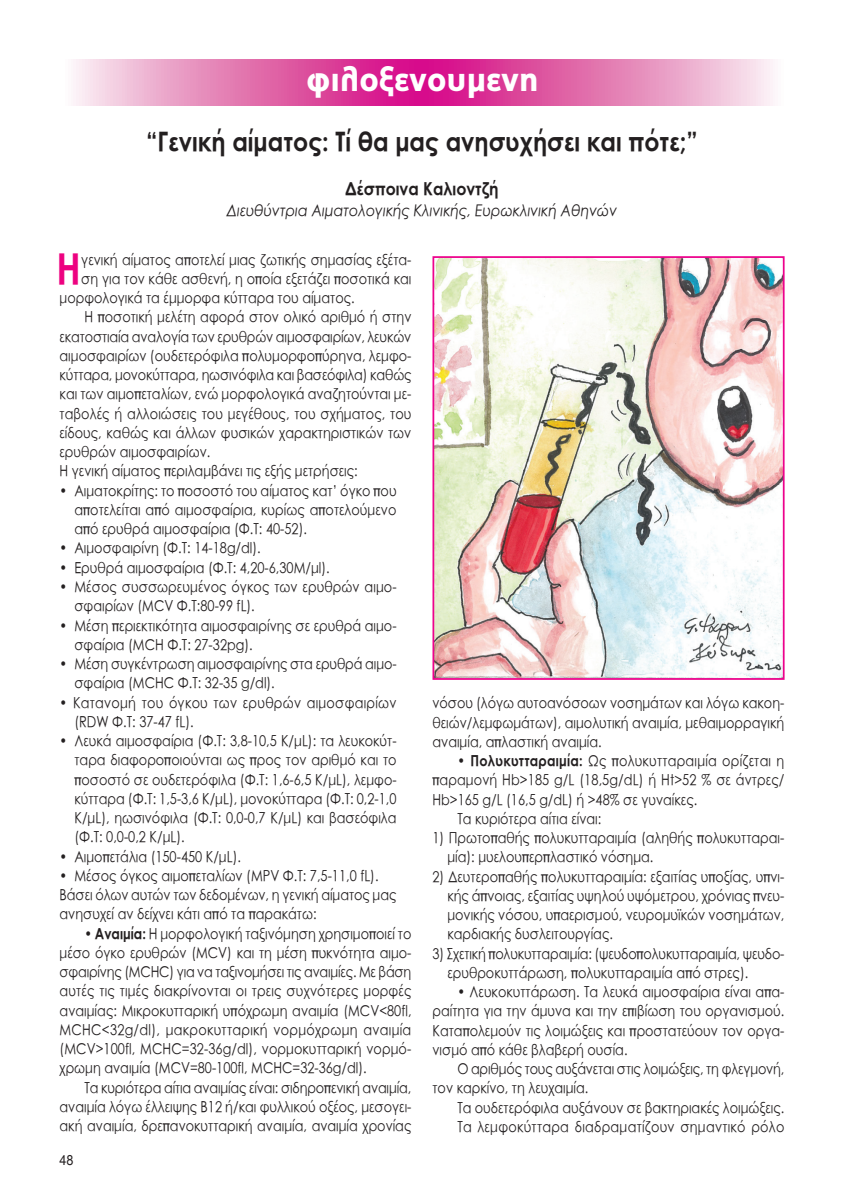
<style>
.page{position:relative;width:844px;height:1191px;background:#fff}
.page>*{position:absolute;margin:0;border:0;box-sizing:border-box;transform-origin:0 0}
.t1{font:41.65px "SK Century Gothic Pol Uni W Bold";color:#ed0280;scale:.86 1}
.t2{font:900 33.25px "PF Catalog";color:#fff;scale:.9 1}
.t3{font:26.25px "SK Century Gothic Pol Uni W Bold";color:#231f20;scale:.9 1}
.t4{font:17.5px "SK Century Gothic Pol Uni W Bold";color:#231f20;scale:.9 1}
.t5{font:15.75px "SK Century Gothic Pol Uni W Italic";color:#231f20;scale:.9 1}
.t6{font:14.88px/19.2px "SK Century Gothic Pol Uni W";color:#231f20;scale:.86 1}
.t7{font:14.88px/19.2px "SK Century Gothic Pol Uni W";letter-spacing:.02em;color:#231f20;scale:.86 1}
.t8{font:14px "Arial Unicode MS";color:#231f20;scale:.9 1}
.s1{font-family:"SK Century Gothic Pol Uni W Bold"}
</style>
<div class="page">
<svg style="left:73px;top:59px;width:700px;height:46px;background:#e475b4"></svg>
<img style="left:435px;top:259px;width:346px;height:418px">
<div style="left:432px;top:256px;width:352px;height:424px;border:2px solid #ed028c"></div>
<h2 class="t2" style="left:306px;top:60px;width:259px">φιλοξενουμενη</h2>
<h3 class="t3" style="left:146px;top:121px;width:614px">“Γενική αίματος: Τί θα μας ανησυχήσει και πότε;”</h3>
<p class="t4" style="left:345px;top:175px;width:172px">Δέσποινα Καλιοντζή</p>
<p class="t5" style="left:227px;top:199px;width:435px">Διευθύντρια Αιματολογικής Κλινικής, Ευρωκλινική Αθηνών</p>
<h1 class="t1" style="left:57px;top:237px;width:30px">H</h1>
<p class="t6" style="left:81px;top:250px;width:385px">γενική αίματος αποτελεί μιας ζωτικής σημασίας εξέτα-</p>
<p class="t6" style="left:81px;top:269px;width:385px">ση για τον κάθε ασθενή, η οποία εξετάζει ποσοτικά και</p>
<p class="t6" style="left:60px;top:288px;width:344px">μορφολογικά τα έμμορφα κύτταρα του αίματος.</p>
<p class="t6" style="left:84px;top:308px;width:382px">Η ποσοτική μελέτη αφορά στον ολικό αριθμό ή στην</p>
<p class="t6" style="left:60px;top:327px;width:410px">εκατοστιαία αναλογία των ερυθρών αιμοσφαιρίων, λευκών</p>
<p class="t6" style="left:60px;top:346px;width:410px">αιμοσφαιρίων (ουδετερόφιλα πολυμορφοπύρηνα, λεμφο-</p>
<p class="t6" style="left:60px;top:365px;width:410px">κύτταρα, μονοκύτταρα, ηωσινόφιλα και βασεόφιλα) καθώς</p>
<p class="t6" style="left:60px;top:385px;width:410px">και των αιμοπεταλίων, ενώ μορφολογικά αναζητούνται με-</p>
<p class="t6" style="left:60px;top:404px;width:410px">ταβολές ή αλλοιώσεις του μεγέθους, του σχήματος, του</p>
<p class="t6" style="left:60px;top:423px;width:410px">είδους, καθώς και άλλων φυσικών χαρακτηριστικών των</p>
<p class="t6" style="left:60px;top:442px;width:177px">ερυθρών αιμοσφαιρίων.</p>
<p class="t6" style="left:60px;top:462px;width:348px">Η γενική αίματος περιλαμβάνει τις εξής μετρήσεις:</p>
<p class="t6" style="left:74px;top:481px;width:376px;text-align:justify;text-indent:-15px">• Αιματοκρίτης: το ποσοστό του αίματος κατ’ όγκο που αποτελείται από αιμοσφαίρια, κυρίως αποτελούμενο από ερυθρά αιμοσφαίρια (Φ.Τ: 40-52).</p>
<p class="t6" style="left:60px;top:539px;width:235px">• Αιμοσφαιρίνη (Φ.Τ: 14-18g/dl).</p>
<p class="t6" style="left:60px;top:558px;width:315px">• Ερυθρά αιμοσφαίρια (Φ.Τ: 4,20-6,30M/μl).</p>
<p class="t6" style="left:74px;top:577px;width:376px;text-indent:-15px">• Μέσος συσσωρευμένος όγκος των ερυθρών αιμο&shy;σφαιρίων (MCV Φ.Τ:80-99 fL).</p>
<p class="t6" style="left:74px;top:616px;width:376px;text-indent:-15px">• Μέση περιεκτικότητα αιμοσφαιρίνης σε ερυθρά αιμο&shy;σφαίρια (MCH Φ.Τ: 27-32pg).</p>
<p class="t6" style="left:74px;top:654px;width:376px;text-indent:-15px">• Μέση συγκέντρωση αιμοσφαιρίνης στα ερυθρά αιμο&shy;σφαίρια (MCHC Φ.Τ: 32-35 g/dl).</p>
<p class="t7" style="left:74px;top:693px;width:376px;text-indent:-15px">• Κατανομή του όγκου των ερυθρών αιμοσφαιρίων (RDW Φ.Τ: 37-47 fL).</p>
<p class="t6" style="left:74px;top:731px;width:376px;text-align:justify;text-indent:-15px">• Λευκά αιμοσφαίρια (Φ.Τ: 3,8-10,5 K/μL): τα λευκοκύτ&shy;ταρα διαφοροποιούνται ως προς τον αριθμό και το ποσοστό σε ουδετερόφιλα (Φ.Τ: 1,6-6,5 K/μL), λεμφο&shy;κύτταρα (Φ.Τ: 1,5-3,6 K/μL), μονοκύτταρα (Φ.Τ: 0,2-1,0<br>K/μL), ηωσινόφιλα (Φ.Τ: 0,0-0,7 K/μL) και βασεόφιλα (Φ.Τ: 0,0-0,2 K/μL).</p>
<p class="t6" style="left:60px;top:847px;width:212px">• Αιμοπετάλια (150-450 K/μL).</p>
<p class="t6" style="left:60px;top:866px;width:393px">• Μέσος όγκος αιμοπεταλίων (MPV Φ.Τ: 7,5-11,0 fL).<br>Βάσει όλων αυτών των δεδομένων, η γενική αίματος μας ανησυχεί αν δείχνει κάτι από τα παρακάτω:</p>
<p class="t6" style="left:60px;top:924px;width:411px;text-align:justify;text-indent:25px"><span class="s1">• Αναιμία:</span> Η μορφολογική ταξινόμηση χρησιμοποιεί το μέσο όγκο ερυθρών (MCV) και τη μέση πυκνότητα αιμο&shy;σφαιρίνης (MCHC) για να ταξινομήσει τις αναιμίες. Με βάση αυτές τις τιμές διακρίνονται οι τρεις συχνότερες μορφές αναιμίας: Μικροκυτταρική υπόχρωμη αναιμία (MCV&lt;80fl, MCHC&lt;32g/dl), μακροκυτταρική νορμόχρωμη αναιμία (MCV&gt;100fl, MCHC=32-36g/dl), νορμοκυτταρική νορμό&shy;χρωμη αναιμία (MCV=80-100fl, MCHC=32-36g/dl).</p>
<p class="t6" style="left:60px;top:1078px;width:410px;text-align:justify;text-indent:25px">Τα κυριότερα αίτια αναιμίας είναι: σιδηροπενική αναιμία, αναιμία λόγω έλλειψης Β12 ή/και φυλλικού οξέος, μεσογει&shy;ακή αναιμία, δρεπανοκυτταρική αναιμία, αναιμία χρονίας</p>
<p class="t8" style="left:60px;top:1149px;width:17px">48</p>
<p class="t6" style="left:432px;top:693px;width:410px;text-align:justify">νόσου (λόγω αυτοανόσοων νοσημάτων και λόγω κακοη&shy;θειών/λεμφωμάτων), αιμολυτική αναιμία, μεθαιμορραγική αναιμία, απλαστική αναιμία.</p>
<p class="t6" style="left:457px;top:751px;width:382px"><span class="s1">• Πολυκυτταραιμία:</span> Ως πολυκυτταραιμία ορίζεται η</p>
<p class="t6" style="left:432px;top:770px;width:410px">παραμονή Hb&gt;185 g/L (18,5g/dL) ή Ht&gt;52 % σε άντρες/</p>
<p class="t6" style="left:432px;top:790px;width:309px">Hb&gt;165 g/L (16,5 g/dL) ή &gt;48% σε γυναίκες.</p>
<p class="t6" style="left:457px;top:809px;width:169px">Τα κυριότερα αίτια είναι:</p>
<p class="t6" style="left:447px;top:828px;width:393px;text-indent:-15px">1) Πρωτοπαθής πολυκυτταραιμία (αληθής πολυκυτταραι&shy;μία): μυελουπερπλαστικό νόσημα.</p>
<p class="t6" style="left:447px;top:867px;width:393px;text-align:justify;text-indent:-15px">2) Δευτεροπαθής πολυκυτταραιμία: εξαιτίας υποξίας, υπνι&shy;κής άπνοιας, εξαιτίας υψηλού υψόμετρου, χρόνιας πνευ&shy;μονικής νόσου, υπαερισμού, νευρομυϊκών νοσημάτων, καρδιακής δυσλειτουργίας.</p>
<p class="t6" style="left:447px;top:944px;width:393px;text-indent:-15px">3) Σχετική πολυκυτταραιμία: (ψευδοπολυκυτταραιμία, ψευδο&shy;ερυθροκυττάρωση, πολυκυτταραιμία από στρες).</p>
<p class="t6" style="left:432px;top:982px;width:410px;text-align:justify;text-indent:25px">• Λευκοκυττάρωση. Τα λευκά αιμοσφαίρια είναι απα&shy;ραίτητα για την άμυνα και την επιβίωση του οργανισμού.<br>Καταπολεμούν τις λοιμώξεις και προστατεύουν τον οργα&shy;νισμό από κάθε βλαβερή ουσία.</p>
<p class="t6" style="left:432px;top:1059px;width:410px;text-indent:25px">Ο αριθμός τους αυξάνεται στις λοιμώξεις, τη φλεγμονή, τον καρκίνο, τη λευχαιμία.</p>
<p class="t6" style="left:457px;top:1098px;width:382px">Τα ουδετερόφιλα αυξάνουν σε βακτηριακές λοιμώξεις.<br>Τα λεμφοκύτταρα διαδραματίζουν σημαντικό ρόλο</p>
</div>
